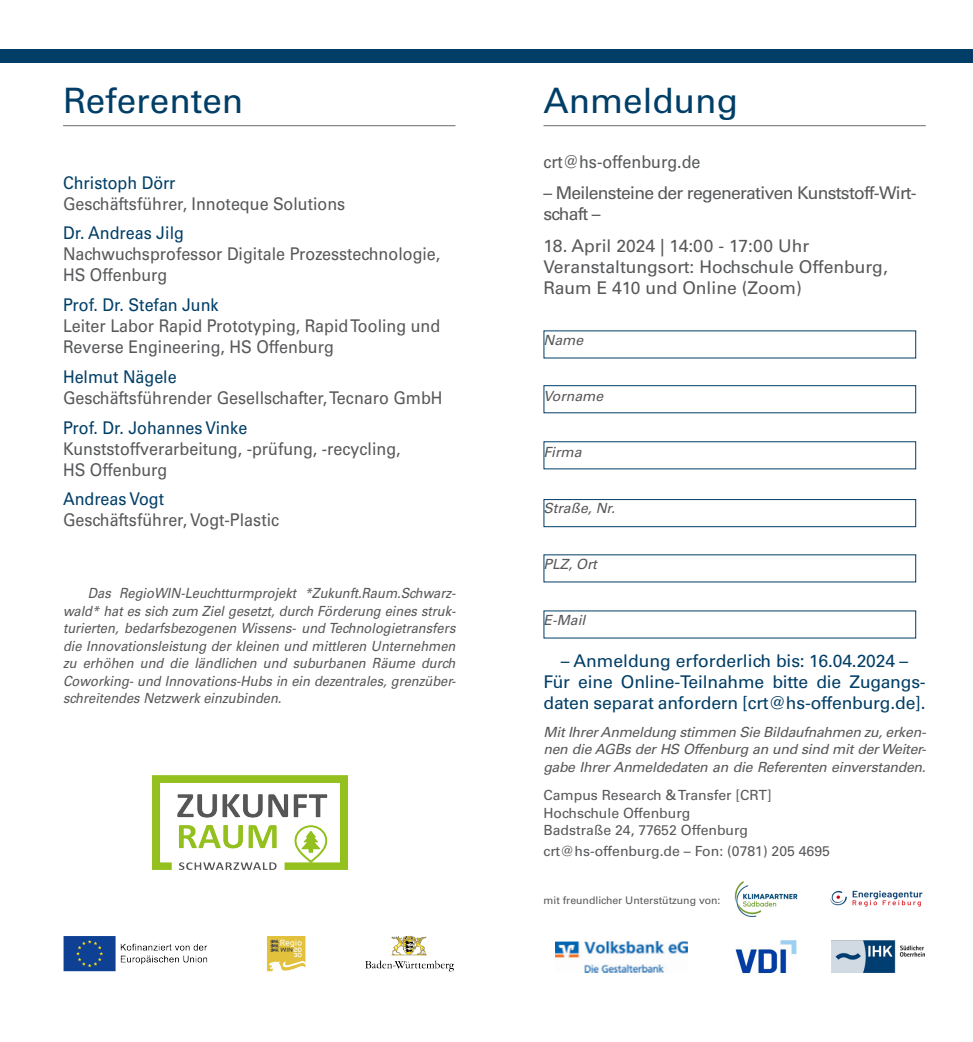
<style>
.page{position:relative;width:973px;height:1042px;background:#fff}
.page>*{position:absolute;margin:0;border:0;box-sizing:border-box;transform-origin:0 0}
.ABSTRACT{font:35px "Univers";color:#003e67}
.t1{font:17.5px/21px "Univers";color:#57585a;scale:.92 1}
.t2{font:17.5px/21px "Univers";color:#003e67}
.t3{font:17.5px "Univers";color:#003e67;scale:.92 1}
.t4{font:17.5px/21px "Univers";color:#57585a}
.t5{font:17.5px/21px "Univers";letter-spacing:-.04em;color:#57585a}
.t6{font:italic 14px/17.5px "Univers";letter-spacing:-.02em;color:#57585a;text-align:justify;scale:.92 1}
.t7{font:italic 14px/16.8px "Univers";letter-spacing:-.02em;color:#57585a}
.t8{font:14px/17.5px "Univers";color:#57585a}
.t9{font:italic 14px "Univers";color:#57585a}
.t10{font:10.5px "Univers";color:#57585a}
</style>
<div class="page">
<hr style="left:543px;top:125px;width:382px;height:1px;background:#706a69">
<div style="left:543px;top:499px;width:372px;height:28px;border:1px solid #003e67"></div>
<div style="left:543px;top:385px;width:372px;height:28px;border:1px solid #003e67"></div>
<div style="left:0;top:50px;width:972px;height:13px;background:#003e67"></div>
<hr style="left:63px;top:125px;width:392px;height:1px;background:#706a69">
<img style="left:152px;top:775px;width:195px;height:95px">
<img style="left:63px;top:936px;width:391px;height:36px">
<img style="left:735px;top:940px;width:60px;height:34px">
<img style="left:734px;top:881px;width:64px;height:35px">
<img style="left:830px;top:890px;width:93px;height:17px">
<img style="left:555px;top:941px;width:132px;height:32px">
<img style="left:831px;top:941px;width:93px;height:32px">
<p class="ABSTRACT" style="left:63px;top:80px;width:182px">Referenten</p>
<p class="t3" style="left:63px;top:172px;width:124px">Christoph Dörr</p>
<p class="t1" style="left:63px;top:193px;width:308px">Geschäftsführer, Innoteque Solutions</p>
<p class="t3" style="left:63px;top:223px;width:133px">Dr. Andreas Jilg</p>
<p class="t1" style="left:63px;top:244px;width:411px">Nachwuchsprofessor Digitale Prozesstechnologie,<br>HS Offenburg</p>
<p class="t3" style="left:63px;top:294px;width:171px">Prof. Dr. Stefan Junk</p>
<p class="t1" style="left:63px;top:315px;width:411px">Leiter Labor Rapid Prototyping, Rapid Tooling und<br>Reverse Engineering, HS Offenburg</p>
<p class="t3" style="left:63px;top:366px;width:125px">Helmut Nägele</p>
<p class="t1" style="left:63px;top:387px;width:414px">Geschäftsführender Gesellschafter, Tecnaro GmbH</p>
<p class="t3" style="left:63px;top:417px;width:202px">Prof. Dr. Johannes Vinke</p>
<p class="t1" style="left:63px;top:438px;width:368px">Kunststoffverarbeitung, -prüfung, -recycling,<br>HS Offenburg</p>
<p class="t3" style="left:63px;top:489px;width:111px">Andreas Vogt</p>
<p class="t1" style="left:63px;top:510px;width:236px">Geschäftsführer, Vogt-Plastic</p>
<p class="t6" style="left:63px;top:584px;width:428px;text-indent:25px">Das RegioWIN-Leuchtturmprojekt *Zukunft.Raum.Schwarz&shy;wald* hat es sich zum Ziel gesetzt, durch Förderung eines struk&shy;turierten, bedarfsbezogenen Wissens- und Technologietransfers die Innovationsleistung der kleinen und mittleren Unternehmen zu erhöhen und die ländlichen und suburbanen Räume durch Coworking- und Innovations-Hubs in ein dezentrales, grenzüber&shy;schreitendes Netzwerk einzubinden.</p>
<p class="ABSTRACT" style="left:543px;top:80px;width:196px">Anmeldung</p>
<p class="t1" style="left:543px;top:151px;width:172px">crt@hs-offenburg.de</p>
<p class="t5" style="left:543px;top:182px;width:374px">– Meilensteine der regenerativen Kunststoff-Wirt&shy;schaft –</p>
<p class="t4" style="left:543px;top:235px;width:267px">18. April 2024 | 14:00 - 17:00 Uhr</p>
<p class="t4" style="left:543px;top:256px;width:346px">Veranstaltungsort: Hochschule Offenburg,<br>Raum E 410 und Online (Zoom)</p>
<p class="t7" style="left:543px;top:332px;width:41px">Name</p>
<p class="t9" style="left:543px;top:388px;width:61px">Vorname</p>
<p class="t7" style="left:543px;top:444px;width:40px">Firma</p>
<p class="t9" style="left:543px;top:500px;width:73px">Straße, Nr.</p>
<p class="t7" style="left:543px;top:556px;width:55px">PLZ, Ort</p>
<p class="t7" style="left:543px;top:612px;width:44px">E-Mail</p>
<p class="t2" style="left:560px;top:651px;width:349px">– Anmeldung erforderlich bis: 16.04.2024 –</p>
<p class="t2" style="left:543px;top:672px;width:383px">Für eine Online-Teilnahme bitte die Zugangs&shy;daten separat anfordern [crt@hs-offenburg.de].</p>
<p class="t7" style="left:543px;top:723px;width:384px">Mit Ihrer Anmeldung stimmen Sie Bildaufnahmen zu, erken&shy;nen die AGBs der HS Offenburg an und sind mit der Weiter-</p>
<p class="t7" style="left:543px;top:759px;width:383px">gabe Ihrer Anmeldedaten an die Referenten einverstanden.</p>
<p class="t8" style="left:543px;top:787px;width:230px">Campus Research &amp; Transfer [CRT]</p>
<p class="t8" style="left:543px;top:804px;width:206px">Hochschule Offenburg<br>Badstraße 24, 77652 Offenburg</p>
<p class="t8" style="left:543px;top:843px;width:288px">crt@hs-offenburg.de – Fon: (0781) 205 4695</p>
<p class="t10" style="left:543px;top:894px;width:178px">mit freundlicher Unterstützung von:</p>
</div>
